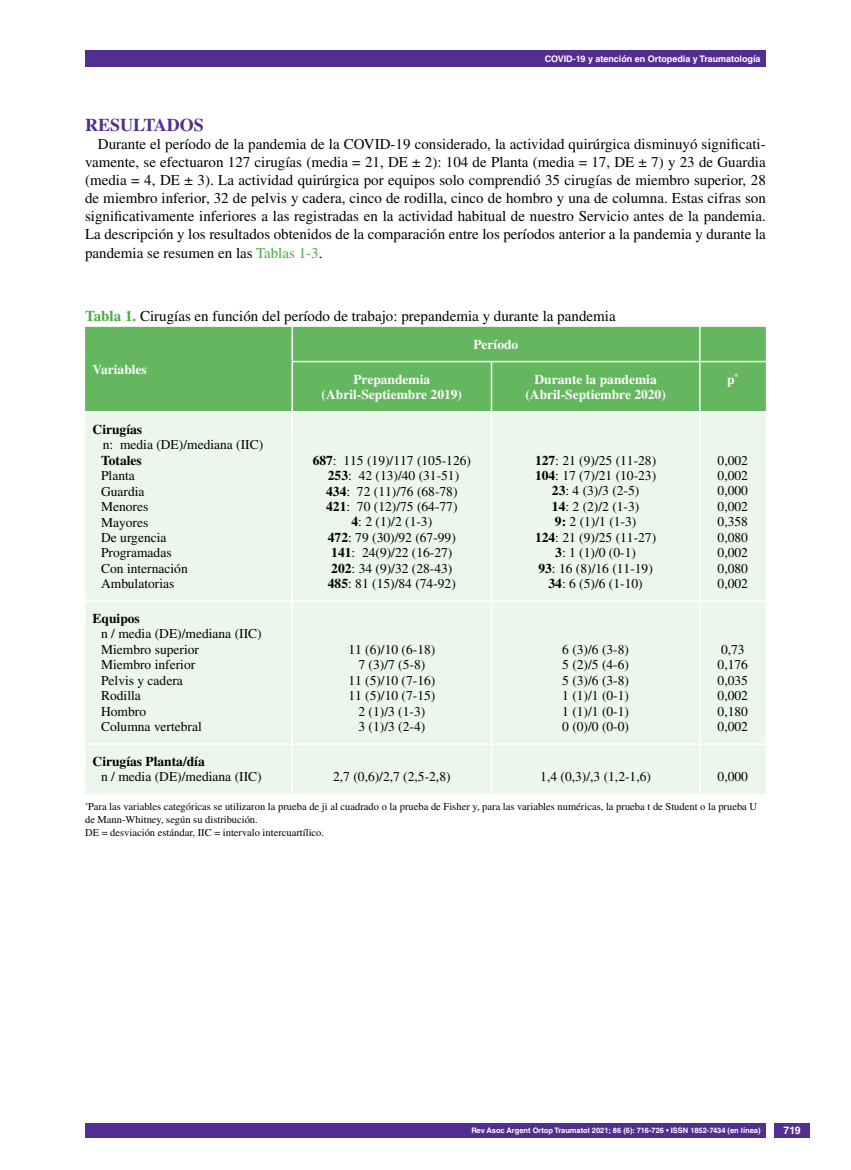
<style>
.page{position:relative;width:851px;height:1170px;background:#fff}
.page>*{position:absolute;margin:0;border:0;box-sizing:border-box;transform-origin:0 0}
.t1{font:700 18px "Times LT Std";color:#522e91}
.t2{font:15px/18px "Times LT Std";color:#000;text-align:justify}
.t3{font:13.5px/15.5px "Times LT Std";color:#000}
.t4{font:700 13.5px/15.5px "Times LT Std";color:#fff;text-align:center}
.t5{font:700 13.5px "Times LT Std";color:#000}
.t6{font:10.5px/12.8px "Times LT Std";color:#000}
.t7{font:700 10.5px "Helvetica LT Std";color:#fff}
.t8{font:700 9px "Helvetica LT Std";color:#fff}
.t9{font:700 7.5px "Helvetica LT Std";color:#fff}
.s1{color:#49a942}
.s2{font-weight:700;color:#49a942}
.s3{font-weight:700}
</style>
<div class="page">
<div style="left:85px;top:50px;width:680px;height:17px;background:#522e91"></div>
<div style="left:85px;top:1123px;width:680px;height:14px;background:#522e91"></div>
<div style="left:774px;top:1123px;width:35px;height:14px;background:#522e91"></div>
<div style="left:85px;top:327px;width:680px;height:84px;background:#64b65f"></div>
<div style="left:85px;top:413px;width:680px;height:381px;background:#edf6ec"></div>
<hr style="left:291px;top:327px;width:2px;height:34px;background:#fff">
<hr style="left:699px;top:327px;width:1px;height:34px;background:#fff">
<hr style="left:291px;top:361px;width:200px;height:1px;background:#fff">
<hr style="left:291px;top:362px;width:2px;height:49px;background:#fff">
<hr style="left:491px;top:361px;width:208px;height:1px;background:#fff">
<hr style="left:490px;top:362px;width:2px;height:49px;background:#fff">
<hr style="left:699px;top:361px;width:66px;height:1px;background:#fff">
<hr style="left:699px;top:362px;width:1px;height:49px;background:#fff">
<hr style="left:291px;top:412px;width:2px;height:188px;background:#fff">
<hr style="left:490px;top:412px;width:2px;height:188px;background:#fff">
<hr style="left:699px;top:412px;width:1px;height:188px;background:#fff">
<hr style="left:85px;top:600px;width:207px;height:2px;background:#fff">
<hr style="left:292px;top:600px;width:199px;height:2px;background:#fff">
<hr style="left:291px;top:602px;width:2px;height:141px;background:#fff">
<hr style="left:491px;top:600px;width:208px;height:2px;background:#fff">
<hr style="left:490px;top:602px;width:2px;height:141px;background:#fff">
<hr style="left:699px;top:600px;width:66px;height:2px;background:#fff">
<hr style="left:699px;top:602px;width:1px;height:141px;background:#fff">
<hr style="left:85px;top:743px;width:207px;height:1px;background:#fff">
<hr style="left:292px;top:743px;width:199px;height:1px;background:#fff">
<hr style="left:291px;top:744px;width:2px;height:50px;background:#fff">
<hr style="left:491px;top:743px;width:208px;height:1px;background:#fff">
<hr style="left:490px;top:744px;width:2px;height:50px;background:#fff">
<hr style="left:699px;top:743px;width:66px;height:1px;background:#fff">
<hr style="left:699px;top:744px;width:1px;height:50px;background:#fff">
<p class="t8" style="left:544px;top:53px;width:217px">COVID-19 y atención en Ortopedia y Traumatología</p>
<h1 class="t1" style="left:85px;top:115px;width:120px">Resultados</h1>
<p class="t2" style="left:85px;top:135px;width:682px;text-indent:13px">Durante el período de la pandemia de la COVID-19 considerado, la actividad quirúrgica disminuyó significati&shy;vamente, se efectuaron 127 cirugías (media = 21, DE ± 2): 104 de Planta (media = 17, DE ± 7) y 23 de Guardia (media = 4, DE ± 3). La actividad quirúrgica por equipos solo comprendió 35 cirugías de miembro superior, 28 de miembro inferior, 32 de pelvis y cadera, cinco de rodilla, cinco de hombro y una de columna. Estas cifras son significativamente inferiores a las registradas en la actividad habitual de nuestro Servicio antes de la pandemia.<br>La descripción y los resultados obtenidos de la comparación entre los períodos anterior a la pandemia y durante la pandemia se resumen en las <span class="s1">Tablas 1-3</span>.</p>
<p class="t2" style="left:85px;top:307px;width:532px"><span class="s2">Tabla 1.</span> Cirugías en función del período de trabajo: prepandemia y durante la pandemia</p>
<p class="t4" style="left:93px;top:361px;width:56px">Variables</p>
<p class="t5" style="left:93px;top:421px;width:51px">Cirugías</p>
<p class="t3" style="left:103px;top:437px;width:162px">n: media (DE)/mediana (IIC)</p>
<p class="t5" style="left:101px;top:452px;width:42px">Totales</p>
<p class="t3" style="left:101px;top:468px;width:88px">Planta<br>Guardia<br>Menores<br>Mayores<br>De urgencia<br>Programadas<br>Con internación<br>Ambulatorias</p>
<p class="t5" style="left:93px;top:610px;width:49px">Equipos</p>
<p class="t3" style="left:101px;top:626px;width:162px">n / media (DE)/mediana (IIC)<br>Miembro superior<br>Miembro inferior<br>Pelvis y cadera<br>Rodilla<br>Hombro<br>Columna vertebral</p>
<p class="t4" style="left:473px;top:336px;width:46px">Período</p>
<p class="t4" style="left:321px;top:371px;width:142px">Prepandemia (Abril-Septiembre 2019)</p>
<p class="t4" style="left:525px;top:371px;width:142px">Durante la pandemia (Abril-Septiembre 2020)</p>
<p class="t4" style="left:727px;top:371px;width:13px">p<sup>*</sup></p>
<p class="t3" style="left:312px;top:452px;width:160px;text-align:center"><span class="s3">687</span>: 115 (19)/117 (105-126)<br><span class="s3">253</span>: 42 (13)/40 (31-51)<br><span class="s3">434</span>: 72 (11)/76 (68-78)<br><span class="s3">421</span>: 70 (12)/75 (64-77)<br><span class="s3">4</span>: 2 (1)/2 (1-3)<br><span class="s3">472</span>: 79 (30)/92 (67-99)<br><span class="s3">141</span>: 24(9)/22 (16-27)<br><span class="s3">202</span>: 34 (9)/32 (28-43)<br><span class="s3">485</span>: 81 (15)/84 (74-92)</p>
<p class="t3" style="left:535px;top:452px;width:123px;text-align:center"><span class="s3">127</span>: 21 (9)/25 (11-28)<br><span class="s3">104</span>: 17 (7)/21 (10-23)<br><span class="s3">23</span>: 4 (3)/3 (2-5)<br><span class="s3">14</span>: 2 (2)/2 (1-3)<br><span class="s3">9:</span> 2 (1)/1 (1-3)<br><span class="s3">124</span>: 21 (9)/25 (11-27)<br><span class="s3">3</span>: 1 (1)/0 (0-1)<br><span class="s3">93</span>: 16 (8)/16 (11-19)<br><span class="s3">34</span>: 6 (5)/6 (1-10)</p>
<p class="t3" style="left:717px;top:452px;width:32px;text-align:justify">0,002<br>0,002<br>0,000<br>0,002<br>0,358<br>0,080<br>0,002<br>0,080<br>0,002</p>
<p class="t3" style="left:348px;top:641px;width:88px;text-align:center">11 (6)/10 (6-18)<br>7 (3)/7 (5-8)<br>11 (5)/10 (7-16)<br>11 (5)/10 (7-15)<br>2 (1)/3 (1-3)<br>3 (1)/3 (2-4)</p>
<p class="t3" style="left:562px;top:641px;width:68px;text-align:justify">6 (3)/6 (3-8)<br>5 (2)/5 (4-6)<br>5 (3)/6 (3-8)<br>1 (1)/1 (0-1)<br>1 (1)/1 (0-1)<br>0 (0)/0 (0-0)</p>
<p class="t3" style="left:717px;top:641px;width:32px">0,73<br>0,176<br>0,035<br>0,002<br>0,180<br>0,002</p>
<p class="t5" style="left:93px;top:753px;width:114px">Cirugías Planta/día</p>
<p class="t3" style="left:101px;top:768px;width:162px">n / media (DE)/mediana (IIC)</p>
<p class="t3" style="left:333px;top:768px;width:119px">2,7 (0,6)/2,7 (2,5-2,8)</p>
<p class="t3" style="left:540px;top:768px;width:112px">1,4 (0,3)/,3 (1,2-1,6)</p>
<p class="t3" style="left:717px;top:768px;width:32px">0,000</p>
<p class="t6" style="left:85px;top:800px;width:673px"><sup>*</sup>Para las variables categóricas se utilizaron la prueba de ji al cuadrado o la prueba de Fisher y, para las variables numéricas, la prueba t de Student o la prueba U de Mann-Whitney, según su distribución.<br>DE = desviación estándar, IIC = intervalo intercuartílico.</p>
<p class="t9" style="left:471px;top:1125px;width:291px">Rev Asoc Argent Ortop Traumatol 2021; 86 (6): 716-726 • ISSN 1852-7434 (en línea)</p>
<p class="t7" style="left:783px;top:1124px;width:19px">719</p>
</div>
